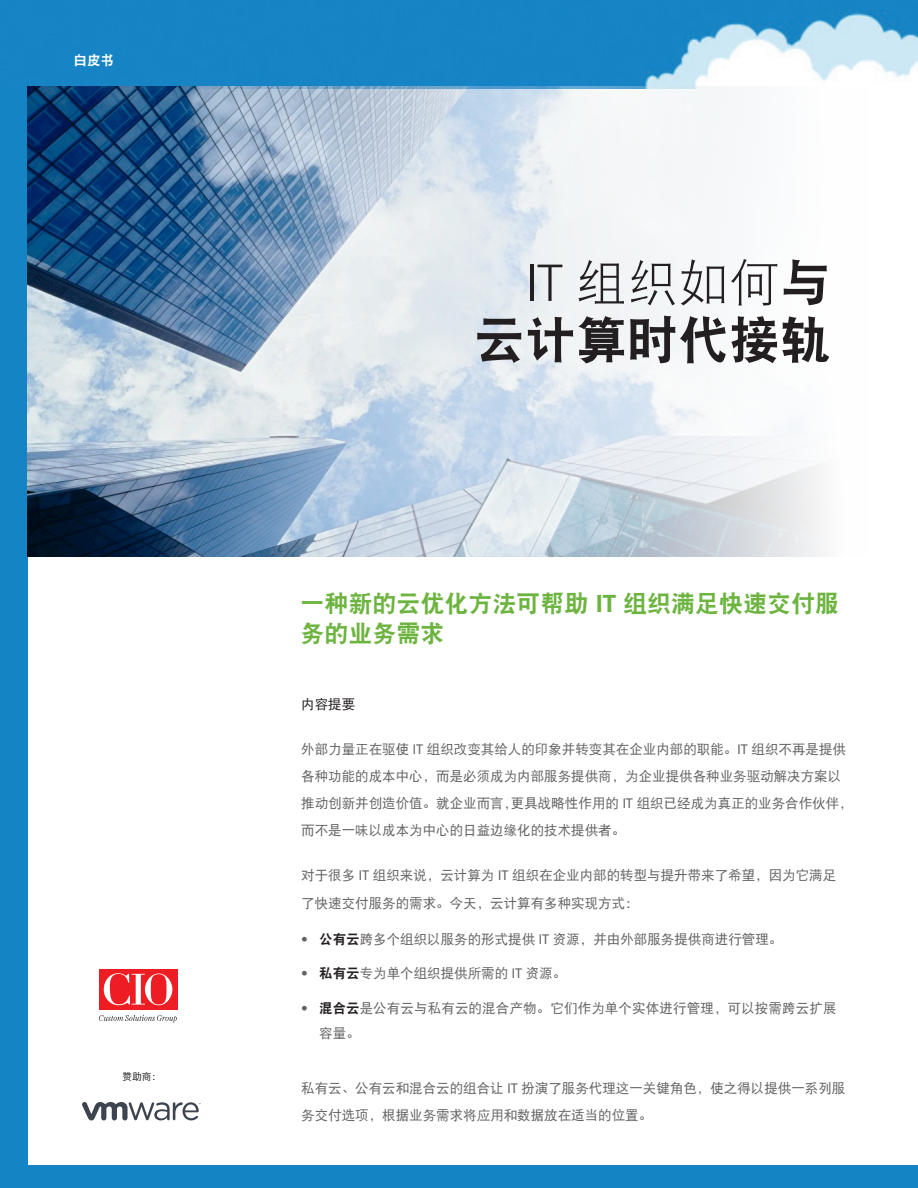
<style>
.page{position:relative;width:918px;height:1188px;background:#1584c4}
.page>*{position:absolute;margin:0;border:0;box-sizing:border-box;transform-origin:0 0}
.t1{font:51px/57px "DF Hei W9";color:#231f20;text-align:right}
.t2{font:24px/30px "DF Hei W9";color:#6cb43f}
.t3{font:13.5px/27px "DF Hei W5";color:#636263}
.t4{font:13.5px/25.5px "DF Hei W5";letter-spacing:.01em;color:#636162}
.t5{font:13.5px "DF Hei W5";color:#231f20}
.t6{font:13.5px "DF Hei W9";color:#fff}
.t7{font:9.75px "DF Hei W5";color:#231f20}
.s1{font-family:"Vectora LH";font-weight:300}
.s2{font-family:"DF Hei W3"}
.s3{font-family:"Vectora LH";font-weight:700}
.s4{font-family:"Vectora LH"}
.s5{font-family:"Vectora LH";color:#636263}
.s6{font-family:"DF Hei W9";color:#231f20}
</style>
<div class="page">
<div style="left:28px;top:0;width:890px;height:1165px;background:#fff"></div>
<img style="left:28px;top:0;width:890px;height:86px">
<img style="left:27px;top:86px;width:795px;height:470px">
<svg style="left:99px;top:1015px;width:78px;height:7px"></svg>
<div style="left:99px;top:969px;width:78px;height:41px;background:#ee1d23"></div>
<div style="left:145px;top:974px;width:27px;height:31px;background:#fff;border-radius:50%"></div>
<svg style="left:104px;top:973px;width:63px;height:32px"></svg>
<svg style="left:82px;top:1102px;width:119px;height:18px"></svg>
<p class="t6" style="left:74px;top:53px;width:42px">白皮书</p>
<p class="t7" style="left:122px;top:1072px;width:40px">赞助商：</p>
<p class="t1" style="left:474px;top:254px;width:358px"><span class="s1">IT</span> <span class="s2">组织如何</span>与云计算时代接轨</p>
<p class="t2" style="left:301px;top:588px;width:540px">一种新的云优化方法可帮助 <span class="s3">IT</span> 组织满足快速交付服务的业务需求</p>
<p class="t5" style="left:301px;top:698px;width:55px">内容提要</p>
<p class="t3" style="left:301px;top:736px;width:553px">外部力量正在驱使 <span class="s4">IT</span> 组织改变其给人的印象并转变其在企业内部的职能。<span class="s4">IT</span> 组织不再是提供各种功能的成本中心，而是必须成为内部服务提供商，为企业提供各种业务驱动解决方案以推动创新并创造价值。就企业而言，更具战略性作用的 <span class="s4">IT</span> 组织已经成为真正的业务合作伙伴，而不是一味以成本为中心的日益边缘化的技术提供者。</p>
<p class="t3" style="left:301px;top:862px;width:537px">对于很多 <span class="s4">IT</span> 组织来说，云计算为 <span class="s4">IT</span> 组织在企业内部的转型与提升带来了希望，因为它满足了快速交付服务的需求。今天，云计算有多种实现方式：</p>
<p class="t4" style="left:301px;top:926px;width:483px"><span class="s5">•</span> <span class="s6">公有云</span>跨多个组织以服务的形式提供 <span class="s4">IT</span> 资源，并由外部服务提供商进行管理。</p>
<p class="t3" style="left:301px;top:960px;width:267px"><span class="s4">•</span> <span class="s6">私有云</span>专为单个组织提供所需的 <span class="s4">IT</span> 资源。</p>
<p class="t4" style="left:319px;top:995px;width:519px;text-indent:-18px"><span class="s5">•</span> <span class="s6">混合云</span>是公有云与私有云的混合产物。它们作为单个实体进行管理，可以按需跨云扩展容量。</p>
<p class="t3" style="left:301px;top:1074px;width:546px">私有云、公有云和混合云的组合让 <span class="s4">IT</span> 扮演了服务代理这一关键角色，使之得以提供一系列服务交付选项，根据业务需求将应用和数据放在适当的位置。</p>
</div>
